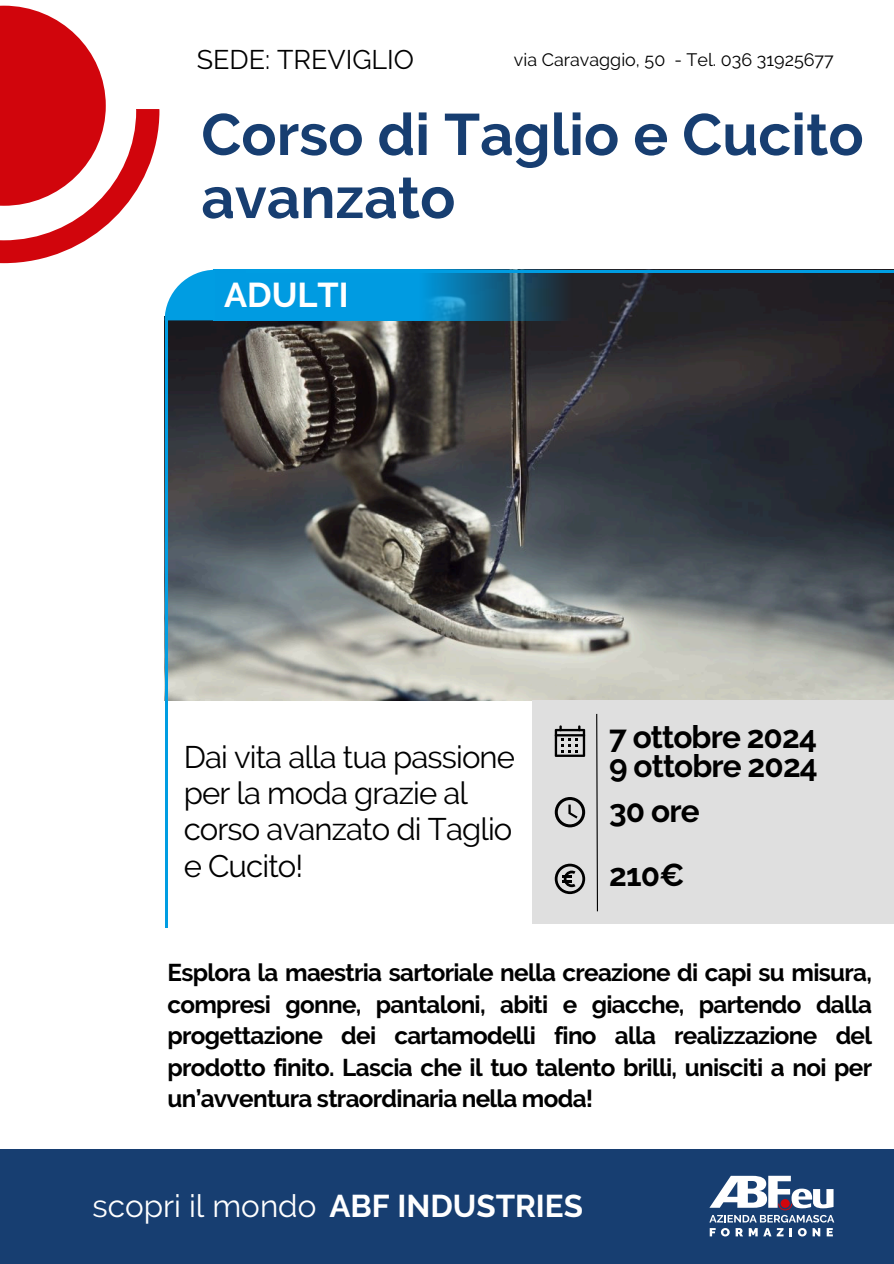
<style>
.page{position:relative;width:894px;height:1264px;background:#fff}
.page>*{position:absolute;margin:0;border:0;box-sizing:border-box;transform-origin:0 0}
.t1{font:700 58.2px/63px "Raleway";color:#173e71}
.t2{font:700 34.35px "Raleway";color:#fff}
.t3{font:700 31.5px "Raleway";letter-spacing:-.03em;color:#000}
.t4{font:31.35px "Raleway";color:#fff}
.t5{font:31.05px/36px "Raleway";letter-spacing:-.03em;color:#000}
.t6{font:26.85px "Raleway";color:#000}
.t7{font:700 24.15px/31.5px "Raleway";letter-spacing:-.03em;color:#000;text-align:justify}
.t8{font:18px "Raleway";color:#000}
.s1{font-weight:700}
</style>
<div class="page">
<svg style="left:0;top:6px;width:159px;height:257px"></svg>
<img style="left:167px;top:272px;width:725px;height:429px">
<img style="left:215px;top:270px;width:368px;height:50px">
<svg style="left:165px;top:270px;width:50px;height:50px"></svg>
<hr style="left:165px;top:320px;width:2px;height:607px;background:#009de2">
<hr style="left:246px;top:270px;width:647px;height:2px;background:#009de2">
<div style="left:0;top:1148px;width:893px;height:115px;background:#173e71"></div>
<svg style="left:709px;top:1175px;width:125px;height:61px"></svg>
<div style="left:532px;top:700px;width:361px;height:224px;background:#dfdfdf"></div>
<svg style="left:596px;top:713px;width:2px;height:199px"></svg>
<svg style="left:554px;top:725px;width:31px;height:32px"></svg>
<svg style="left:554px;top:797px;width:31px;height:30px"></svg>
<svg style="left:554px;top:863px;width:31px;height:31px"></svg>
<h3 class="t6" style="left:197px;top:44px;width:219px">SEDE: TREVIGLIO</h3>
<h3 class="t8" style="left:513px;top:49px;width:321px">via Caravaggio, 50 - Tel. 036 31925677</h3>
<p class="t1" style="left:201px;top:103px;width:663px">Corso di Taglio e Cucito avanzato</p>
<h2 class="t2" style="left:224px;top:274px;width:126px">ADULTI</h2>
<p class="t5" style="left:184px;top:739px;width:333px">Dai vita alla tua passione per la moda grazie al corso avanzato di Taglio e Cucito!</p>
<p class="t3" style="left:609px;top:718px;width:209px">7 ottobre 2024</p>
<h3 class="t3" style="left:609px;top:747px;width:210px">9 ottobre 2024</h3>
<p class="t3" style="left:609px;top:792px;width:92px">30 ore</p>
<p class="t3" style="left:609px;top:856px;width:77px">210€</p>
<p class="t7" style="left:167px;top:957px;width:706px">Esplora la maestria sartoriale nella creazione di capi su misura, compresi gonne, pantaloni, abiti e giacche, partendo dalla progettazione dei cartamodelli fino alla realizzazione del prodotto finito. Lascia che il tuo talento brilli, unisciti a noi per un’avventura straordinaria nella moda!</p>
<h1 class="t4" style="left:93px;top:1187px;width:492px">scopri il mondo <span class="s1">ABF INDUSTRIES</span></h1>
</div>
